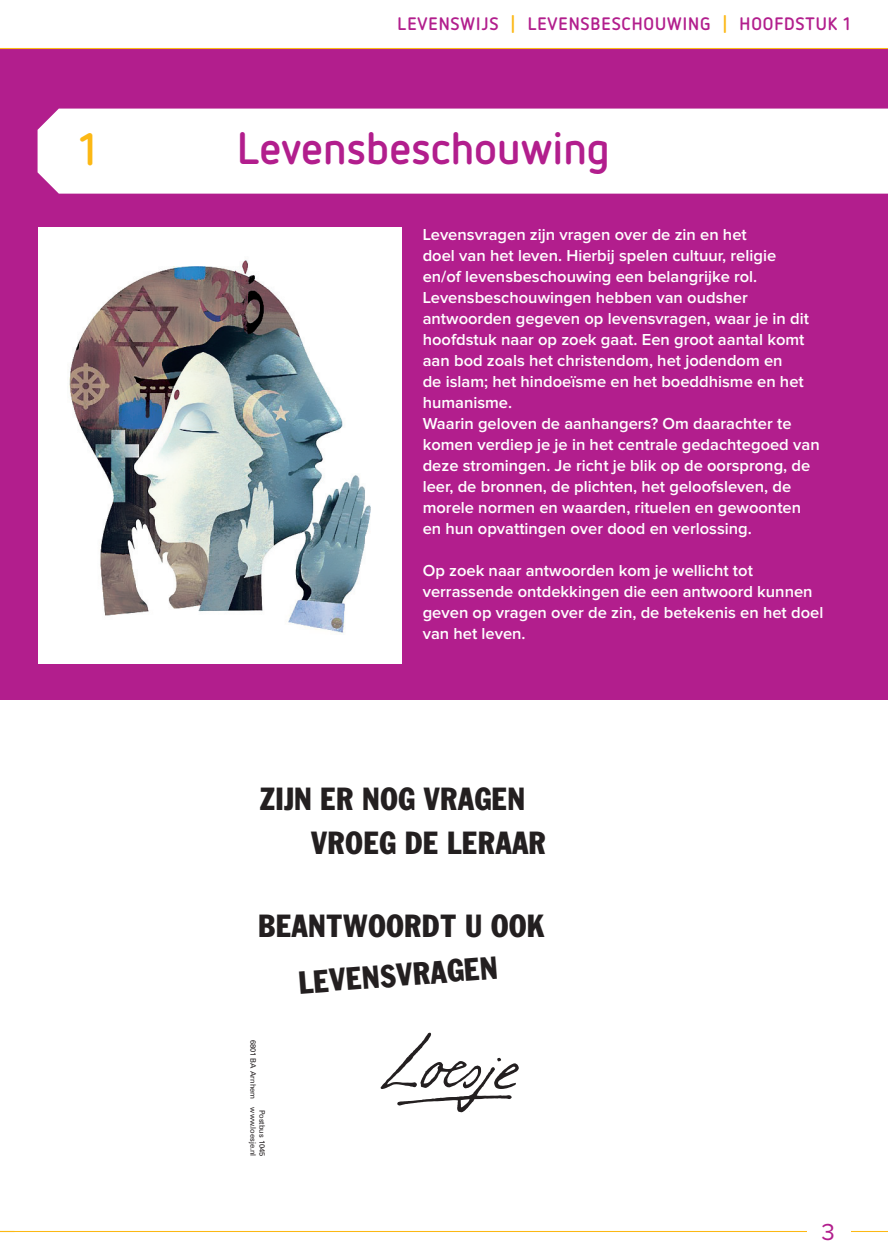
<style>
.page{position:relative;width:888px;height:1258px;background:#fff}
.page>*{position:absolute;margin:0;border:0;box-sizing:border-box;transform-origin:0 0}
.t1{font:700 45px "Netto OT";color:#b21e8d}
.t2{font:700 45px "Netto OT";color:#fcb814}
.t3{font:33.6px/43.3px "Franklin Cond.Gothic";color:#231f20}
.t4{font:24px "Proxima Nova";color:#b21e8d}
.t5{font:700 18px "Netto OT";letter-spacing:.05em;color:#b21e8d}
.t6{font:600 16.5px/21px "Proxima Nova";color:#fff}
.t7{font:7.65px/9.1px "Zurich BT";color:#231f20;text-align:right}
.s1{color:#fcb814}
</style>
<div class="page">
<hr style="left:0;top:1231px;width:888px;height:1px;background:#fcb814">
<div style="left:807px;top:1208px;width:43px;height:42px;background:#fff"></div>
<div style="left:0;top:49px;width:888px;height:650px;background:#b21e8d"></div>
<div style="left:38px;top:109px;width:850px;height:85px;background:#fff"></div>
<hr style="left:0;top:48px;width:888px;height:1px;background:#fcb814">
<svg style="left:381px;top:1033px;width:138px;height:79px"></svg>
<div style="left:38px;top:227px;width:363px;height:437px;background:#fff"></div>
<img style="left:69px;top:260px;width:302px;height:374px">
<p class="t5" style="left:398px;top:13px;width:454px">LEVENSWIJS <span class="s1">|</span> LEVENSBESCHOUWING <span class="s1">|</span> HOOFDSTUK 1</p>
<h1 class="t2" style="left:79px;top:121px;width:19px">1</h1>
<h1 class="t1" style="left:237px;top:120px;width:374px">Levensbeschouwing</h1>
<p class="t6" style="left:423px;top:225px;width:398px">Levensvragen zijn vragen over de zin en het<br>doel van het leven. Hierbij spelen cultuur, religie<br>en/of levensbeschouwing een belangrijke rol.<br>Levensbeschouwingen hebben van oudsher antwoorden gegeven op levensvragen, waar je in dit hoofdstuk naar op zoek gaat. Een groot aantal komt aan bod zoals het christendom, het jodendom en<br>de islam; het hindoeïsme en het boeddhisme en het humanisme.<br>Waarin geloven de aanhangers? Om daarachter te komen verdiep je je in het centrale gedachtegoed van deze stromingen. Je richt je blik op de oorsprong, de leer, de bronnen, de plichten, het geloofsleven, de morele normen en waarden, rituelen en gewoonten en hun opvattingen over dood en verlossing.</p>
<p class="t6" style="left:423px;top:561px;width:402px">Op zoek naar antwoorden kom je wellicht tot verrassende ontdekkingen die een antwoord kunnen geven op vragen over de zin, de betekenis en het doel van het leven.</p>
<h2 class="t3" style="left:311px;top:780px;width:237px;text-indent:-52px">ZIJN ER NOG VRAGEN<br>VROEG DE LERAAR</h2>
<h2 class="t3" style="left:258px;top:907px;width:289px">BEANTWOORDT U OOK</h2>
<h2 class="t3" style="left:297px;top:963px;width:201px;rotate:-4deg">LEVENSVRAGEN</h2>
<p class="t7" style="left:266px;top:1039px;width:118px;rotate:90deg">Postbus 1045<br>6801 BA Arnhem www.loesje.nl</p>
<h3 class="t4" style="left:821px;top:1221px;width:15px">3</h3>
</div>
